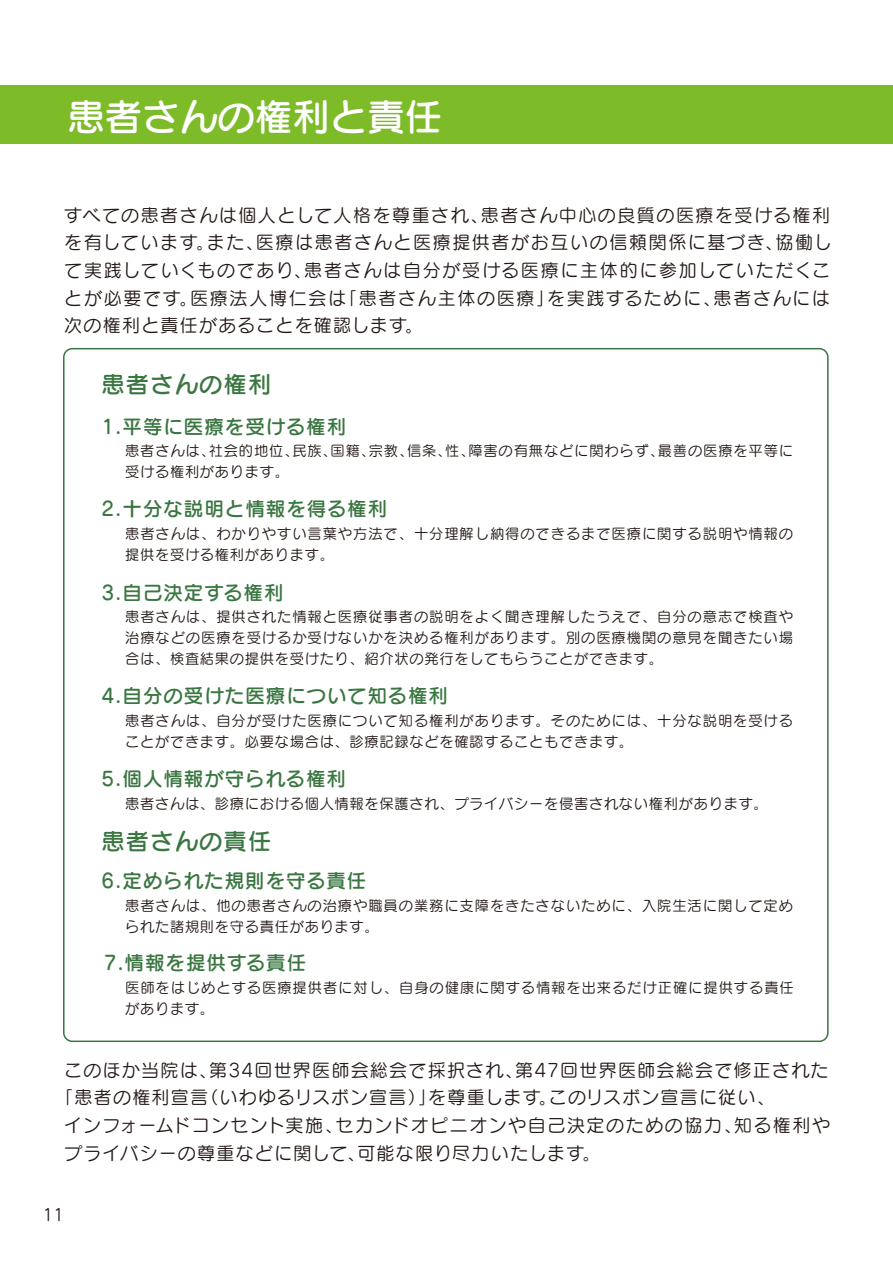
<style>
.page{position:relative;width:893px;height:1263px;background:#fff}
.page>*{position:absolute;margin:0;border:0;box-sizing:border-box;transform-origin:0 0}
.t1{font:37.5px "Seurat Pro DB";color:#fff}
.t2{font:23.25px "Seurat Pro DB";letter-spacing:.05em;color:#3a7641}
.t3{font:19.5px "Seurat Pro DB";letter-spacing:.05em;color:#3a7641}
.t4{font:18px/27.6px "Seurat Pro M";letter-spacing:.07em;color:#221815;text-align:justify}
.t5{font:18px "Seurat Pro M";letter-spacing:.09em;color:#221815}
.t6{font:16.5px "Seurat Pro M";color:#221815}
.t7{font:14.25px/21px "Seurat Pro M";letter-spacing:.065em;color:#221815}
</style>
<div class="page">
<div style="left:0;top:85px;width:893px;height:59px;background:#7dbb28"></div>
<h1 class="t1" style="left:67px;top:92px;width:377px">患者さんの権利と責任</h1>
<p class="t4" style="left:64px;top:201px;width:768px">すべての患者さんは個人として人格を尊重され、患者さん中心の良質の医療を受ける権利を有しています。また、医療は患者さんと医療提供者がお互いの信頼関係に基づき、協働して実践していくものであり、患者さんは自分が受ける医療に主体的に参加していただくことが必要です。医療法人博仁会は「患者さん主体の医療」を実践するために、患者さんには次の権利と責任があることを確認します。</p>
<h2 class="t2" style="left:102px;top:369px;width:171px">患者さんの権利</h2>
<h3 class="t3" style="left:102px;top:413px;width:246px">1.平等に医療を受ける権利</h3>
<p class="t7" style="left:125px;top:440px;width:669px">患者さんは、社会的地位、民族、国籍、宗教、信条、性、障害の有無などに関わらず、最善の医療を平等に受ける権利があります。</p>
<h3 class="t3" style="left:102px;top:496px;width:287px">2.十分な説明と情報を得る権利</h3>
<p class="t7" style="left:125px;top:522px;width:669px">患者さんは、わかりやすい言葉や方法で、十分理解し納得のできるまで医療に関する説明や情報の提供を受ける権利があります。</p>
<h3 class="t3" style="left:102px;top:579px;width:184px">3.自己決定する権利</h3>
<p class="t7" style="left:125px;top:606px;width:669px;text-align:justify">患者さんは、提供された情報と医療従事者の説明をよく聞き理解したうえで、自分の意志で検査や治療などの医療を受けるか受けないかを決める権利があります。別の医療機関の意見を聞きたい場合は、検査結果の提供を受けたり、紹介状の発行をしてもらうことができます。</p>
<h3 class="t3" style="left:102px;top:683px;width:348px">4.自分の受けた医療について知る権利</h3>
<p class="t7" style="left:125px;top:710px;width:669px">患者さんは、自分が受けた医療について知る権利があります。そのためには、十分な説明を受けることができます。必要な場合は、診療記録などを確認することもできます。</p>
<h3 class="t3" style="left:102px;top:766px;width:246px">5.個人情報が守られる権利</h3>
<p class="t7" style="left:125px;top:792px;width:644px">患者さんは、診療における個人情報を保護され、プライバシーを侵害されない権利があります。</p>
<h2 class="t2" style="left:102px;top:826px;width:171px">患者さんの責任</h2>
<h3 class="t3" style="left:102px;top:868px;width:266px">6.定められた規則を守る責任</h3>
<p class="t7" style="left:125px;top:894px;width:669px">患者さんは、他の患者さんの治療や職員の業務に支障をきたさないために、入院生活に関して定められた諸規則を守る責任があります。</p>
<h3 class="t3" style="left:104px;top:950px;width:204px">7.情報を提供する責任</h3>
<p class="t7" style="left:125px;top:976px;width:670px">医師をはじめとする医療提供者に対し、自身の健康に関する情報を出来るだけ正確に提供する責任があります。</p>
<p class="t4" style="left:64px;top:1055px;width:766px">このほか当院は、第34回世界医師会総会で採択され、第47回世界医師会総会で修正された</p>
<p class="t4" style="left:55px;top:1083px;width:721px">「患者の権利宣言（いわゆるリスボン宣言）」を尊重します。このリスボン宣言に従い、</p>
<p class="t5" style="left:64px;top:1113px;width:767px">インフォームドコンセント実施、セカンドオピニオンや自己決定のための協力、知る権利や</p>
<p class="t4" style="left:64px;top:1138px;width:538px">プライバシーの尊重などに関して、可能な限り尽力いたします。</p>
<p class="t6" style="left:43px;top:1203px;width:23px">11</p>
</div>
